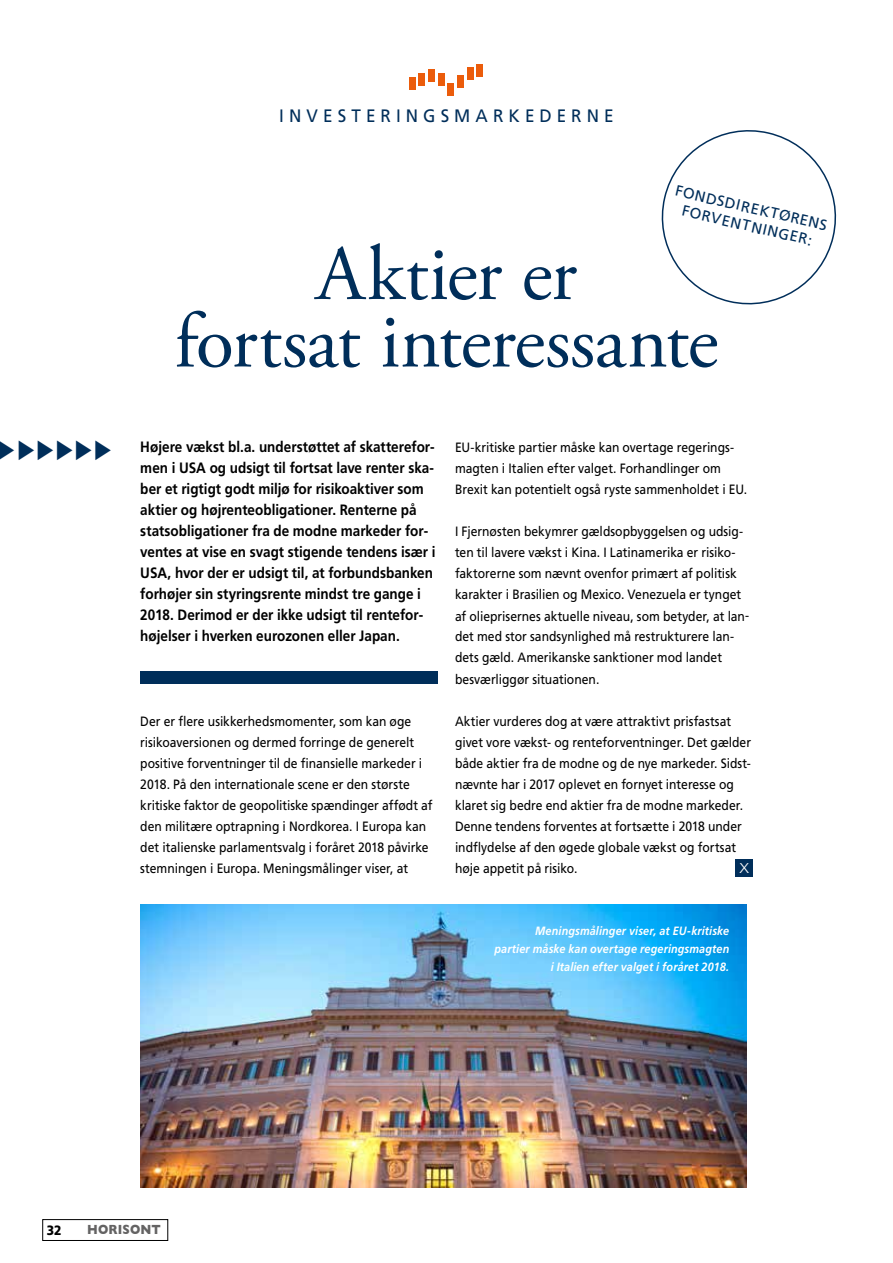
<style>
.page{position:relative;width:893px;height:1263px;background:#fff}
.page>*{position:absolute;margin:0;border:0;box-sizing:border-box;transform-origin:0 0}
.t1{font:78px/67.5px "Adobe Garamond Pro";letter-spacing:-.015em;color:#002e5a;text-align:center}
.t2{font:31.5px "Apple Symbols";color:#002e5a;scale:.9 1}
.t3{font:18px "Frutiger LT Std";letter-spacing:.3em;color:#002e5a;scale:.95 1}
.t4{font:700 15px/21px "Frutiger LT Std";color:#000;scale:.9 1}
.t5{font:15px/18px "Frutiger LT Std";color:#002e5a;text-align:center}
.t6{font:300 14.25px "Frutiger LT Std";color:#fff;scale:1.11 1}
.t7{font:13.5px/21px "Frutiger LT Std";color:#000;scale:.9 1}
.t8{font:700 13.5px "Gill Sans";letter-spacing:.015em;color:#646363;scale:.9 1}
.t9{font:900 13.5px "Frutiger LT Std";color:#000;scale:.9 1}
.t10{font:italic 700 12px/18px "Frutiger LT Std";letter-spacing:.015em;color:#fff;text-align:right;scale:.9 1}
</style>
<div class="page">
<div style="left:43px;top:1219px;width:125px;height:22px;border:1px solid #000"></div>
<img style="left:140px;top:905px;width:606px;height:282px">
<div style="left:409px;top:78px;width:6px;height:12px;background:#eb5c0b"></div>
<div style="left:448px;top:83px;width:6px;height:13px;background:#eb5c0b"></div>
<div style="left:428px;top:69px;width:7px;height:13px;background:#eb5c0b"></div>
<div style="left:467px;top:67px;width:6px;height:13px;background:#eb5c0b"></div>
<div style="left:419px;top:73px;width:6px;height:13px;background:#eb5c0b"></div>
<div style="left:457px;top:75px;width:7px;height:13px;background:#eb5c0b"></div>
<div style="left:438px;top:73px;width:6px;height:13px;background:#eb5c0b"></div>
<div style="left:477px;top:64px;width:6px;height:13px;background:#eb5c0b"></div>
<div style="left:140px;top:672px;width:298px;height:12px;background:#002e5a"></div>
<div style="left:736px;top:859px;width:17px;height:17px;background:#002e5a"></div>
<svg style="left:661px;top:130px;width:176px;height:175px"></svg>
<h3 class="t3" style="left:279px;top:105px;width:354px">INVESTERINGSMARKEDERNE</h3>
<h2 class="t2" style="left:-4px;top:431px;width:132px">▶▶▶▶▶▶</h2>
<p class="t5" style="left:678px;top:182px;width:157px;rotate:13deg">FONDSDIREKTØRENS<br>FORVENTNINGER:</p>
<h1 class="t1" style="left:175px;top:243px;width:545px">Aktier er<br>fortsat interessante</h1>
<p class="t4" style="left:140px;top:437px;width:330px">Højere vækst bl.a. understøttet af skatterefor&shy;men i USA og udsigt til fortsat lave renter ska&shy;ber et rigtigt godt miljø for risikoaktiver som aktier og højrenteobligationer. Renterne på statsobligationer fra de modne markeder for&shy;ventes at vise en svagt stigende tendens især i USA, hvor der er udsigt til, at forbundsbanken forhøjer sin styringsrente mindst tre gange i 2018. Derimod er der ikke udsigt til rentefor&shy;højelser i hverken eurozonen eller Japan.</p>
<p class="t7" style="left:140px;top:710px;width:326px">Der er flere usikkerhedsmomenter, som kan øge risikoaversionen og dermed forringe de generelt positive forventninger til de finansielle markeder i 2018. På den internationale scene er den største kritiske faktor de geopolitiske spændinger affødt af den militære optrapning i Nordkorea. I Europa kan det italienske parlamentsvalg i foråret 2018 påvirke stemningen i Europa. Meningsmålinger viser, at</p>
<p class="t7" style="left:455px;top:437px;width:326px">EU-kritiske partier måske kan overtage regerings&shy;magten i Italien efter valget. Forhandlinger om<br>Brexit kan potentielt også ryste sammenholdet i EU.</p>
<p class="t7" style="left:455px;top:521px;width:328px">I Fjernøsten bekymrer gældsopbyggelsen og udsig&shy;ten til lavere vækst i Kina. I Latinamerika er risiko&shy;faktorerne som nævnt ovenfor primært af politisk karakter i Brasilien og Mexico. Venezuela er tynget af olieprisernes aktuelle niveau, som betyder, at lan&shy;det med stor sandsynlighed må restrukturere lan&shy;dets gæld. Amerikanske sanktioner mod landet besværliggør situationen.</p>
<p class="t7" style="left:455px;top:710px;width:331px">Aktier vurderes dog at være attraktivt prisfastsat givet vore vækst- og renteforventninger. Det gælder både aktier fra de modne og de nye markeder. Sidst&shy;nævnte har i 2017 oplevet en fornyet interesse og klaret sig bedre end aktier fra de modne markeder.<br>Denne tendens forventes at fortsætte i 2018 under indflydelse af den øgede globale vækst og fortsat høje appetit på risiko.</p>
<p class="t6" style="left:739px;top:859px;width:10px">X</p>
<p class="t10" style="left:494px;top:922px;width:262px">Meningsmålinger viser, at EU-kritiske<br>partier måske kan overtage regeringsmagten i Italien efter valget i foråret 2018.</p>
<p class="t9" style="left:47px;top:1222px;width:18px">32</p>
<p class="t8" style="left:87px;top:1219px;width:83px">HORISONT</p>
</div>
